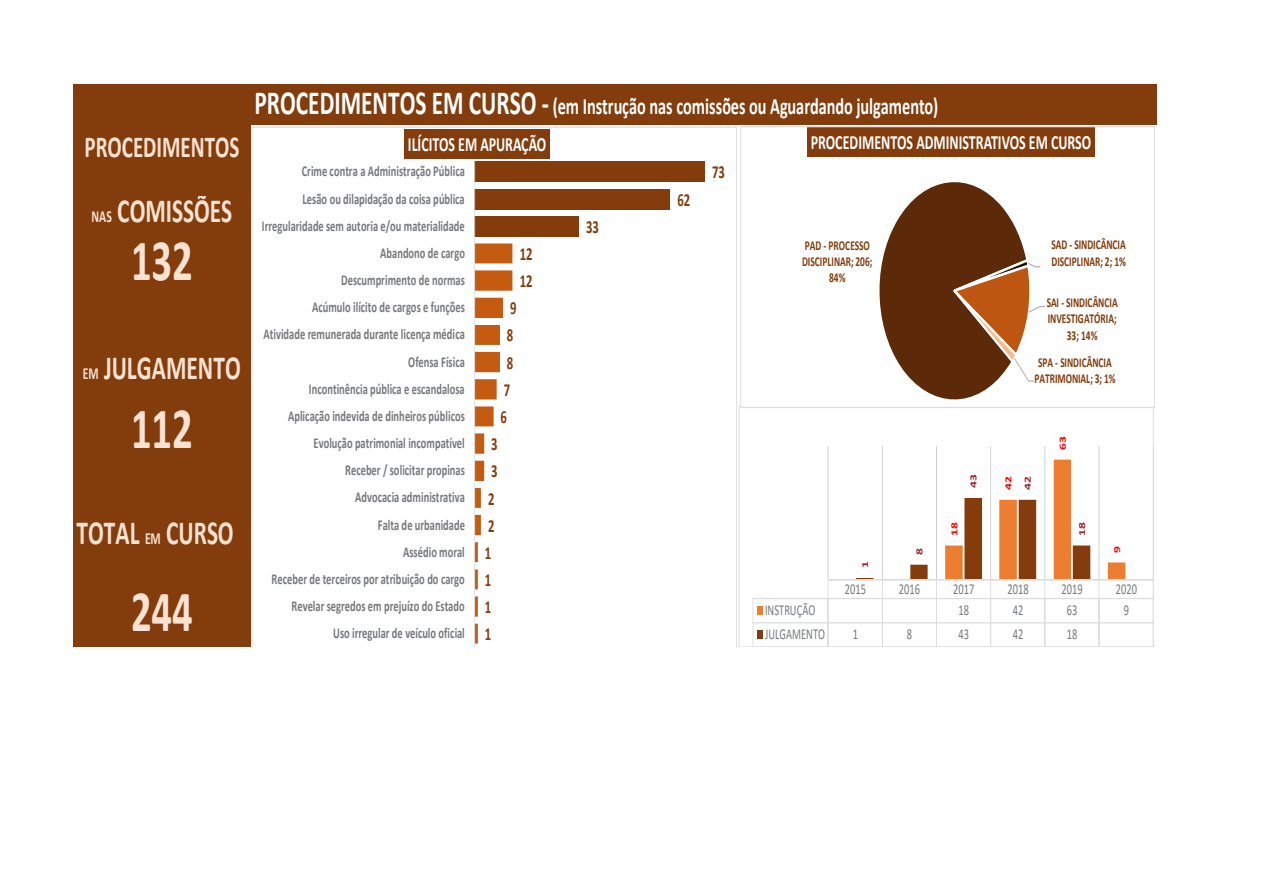
<style>
.page{position:relative;width:1263px;height:893px;background:#fff}
.page>*{position:absolute;margin:0;border:0;box-sizing:border-box;transform-origin:0 0}
.t1{font:700 58.95px "Calibri";color:#fbe2d1;scale:.69 1}
.t2{font:700 33.9px "Calibri";color:#fbe2d1;scale:.69 1}
.t3{font:700 30.6px "Calibri";color:#fbe2d1;scale:.69 1}
.t4{font:700 23.55px "Calibri";color:#fff;scale:.69 1}
.t5{font:700 20.25px "Calibri";color:#fff;scale:.69 1}
.t6{font:700 18.45px/27.2px "Calibri";letter-spacing:-.005em;color:#843c0c;text-align:center;scale:.69 1}
.t7{font:700 15.15px/27.2px "Calibri";color:#76787b;text-align:right;scale:.69 1}
.t8{font:15.15px "Calibri";letter-spacing:.005em;color:#76787b;scale:.69 1}
.t9{font:700 13.65px/16.4px "Calibri";color:#833c0c;text-align:center;scale:.69 1}
.t10{font:700 9.45px "Calibri";color:#a02430;scale:1.45 1}
.t11{font:700 9.45px "Calibri";color:#f00;scale:1.45 1}
.s1{font-size:16.95px}
.s2{font-size:33.9px}
</style>
<div class="page">
<div style="left:73px;top:84px;width:178px;height:40px;background:#833c0c"></div>
<div style="left:251px;top:84px;width:905px;height:40px;background:#833c0c"></div>
<div style="left:73px;top:124px;width:178px;height:522px;background:#833c0c"></div>
<svg style="left:252px;top:127px;width:485px;height:519px"></svg>
<hr style="left:753px;top:647px;width:400px;height:1px;background:#dcdddf">
<svg style="left:738px;top:406px;width:416px;height:240px"></svg>
<svg style="left:879px;top:182px;width:166px;height:218px"></svg>
<div style="left:807px;top:127px;width:288px;height:29px;background:#843c0c"></div>
<div style="left:740px;top:126px;width:415px;height:282px;border:1px solid #dcdddf"></div>
<p class="t3" style="left:85px;top:126px;width:226px">PROCEDIMENTOS</p>
<p class="t2" style="left:92px;top:187px;width:205px"><span class="s1">NAS</span> COMISSÕES</p>
<p class="t1" style="left:131px;top:219px;width:91px">132</p>
<p class="t2" style="left:83px;top:344px;width:230px"><span class="s1">EM</span> JULGAMENTO</p>
<p class="t1" style="left:131px;top:386px;width:91px">112</p>
<p class="t2" style="left:76px;top:509px;width:230px">TOTAL <span class="s1">EM</span> CURSO</p>
<p class="t1" style="left:131px;top:570px;width:91px">244</p>
<p class="t4" style="left:254px;top:89px;width:993px"><span class="s2">PROCEDIMENTOS EM CURSO -</span> (em Instrução nas comissões ou Aguardando julgamento)</p>
<p class="t5" style="left:408px;top:130px;width:202px">ILÍCITOS EM APURAÇÃO</p>
<p class="t7" style="left:262px;top:158px;width:296px">Crime contra a Administração Pública<br>Lesão ou dilapidação da coisa pública<br>Irregularidade sem autoria e/ou materialidade<br>Abandono de cargo<br>Descumprimento de normas<br>Acúmulo ilícito de cargos e funções<br>Atividade remunerada durante licença médica<br>Ofensa Física<br>Incontinência pública e escandalosa<br>Aplicação indevida de dinheiros públicos<br>Evolução patrimonial incompatível<br>Receber / solicitar propinas<br>Advocacia administrativa<br>Falta de urbanidade<br>Assédio moral<br>Receber de terceiros por atribuição do cargo<br>Revelar segredos em prejuízo do Estado<br>Uso irregular de veículo oficial</p>
<p class="t6" style="left:520px;top:240px;width:20px;text-align:left">12<br>12</p>
<p class="t6" style="left:501px;top:294px;width:25px">9<br>8<br>8<br>7<br>6</p>
<p class="t6" style="left:485px;top:430px;width:20px">3<br>3<br>2<br>2<br>1<br>1<br>1<br>1</p>
<p class="t6" style="left:586px;top:213px;width:20px">33</p>
<p class="t6" style="left:677px;top:186px;width:20px">62</p>
<p class="t6" style="left:712px;top:159px;width:20px">73</p>
<p class="t5" style="left:811px;top:127px;width:408px">PROCEDIMENTOS ADMINISTRATIVOS EM CURSO</p>
<p class="t9" style="left:802px;top:237px;width:104px">PAD - PROCESSO<br>DISCIPLINAR; 206;<br>84%</p>
<p class="t9" style="left:1051px;top:236px;width:109px;text-align:left">SAD - SINDICÂNCIA<br>DISCIPLINAR; 2; 1%</p>
<p class="t9" style="left:1047px;top:294px;width:104px">SAI - SINDICÂNCIA<br>INVESTIGATÓRIA;<br>33; 14%</p>
<p class="t9" style="left:1034px;top:354px;width:119px;text-align:left">SPA - SINDICÂNCIA<br>PATRIMONIAL; 3; 1%</p>
<p class="t10" style="left:858px;top:568px;width:6px;rotate:-90deg">1</p>
<p class="t10" style="left:912px;top:555px;width:6px;rotate:-90deg">8</p>
<p class="t11" style="left:947px;top:536px;width:11px;rotate:-90deg">18</p>
<p class="t10" style="left:967px;top:488px;width:11px;rotate:-90deg">43</p>
<p class="t10" style="left:1021px;top:490px;width:11px;rotate:-90deg">42</p>
<p class="t11" style="left:1002px;top:490px;width:11px;rotate:-90deg">42</p>
<p class="t11" style="left:1056px;top:450px;width:11px;rotate:-90deg">63</p>
<p class="t10" style="left:1075px;top:536px;width:11px;rotate:-90deg">18</p>
<p class="t11" style="left:1110px;top:553px;width:6px;rotate:-90deg">9</p>
<p class="t8" style="left:845px;top:578px;width:32px">2015</p>
<p class="t8" style="left:899px;top:578px;width:32px">2016</p>
<p class="t8" style="left:953px;top:578px;width:32px">2017</p>
<p class="t8" style="left:1007px;top:578px;width:32px">2018</p>
<p class="t8" style="left:1061px;top:578px;width:32px">2019</p>
<p class="t8" style="left:1116px;top:578px;width:32px">2020</p>
<p class="t8" style="left:765px;top:599px;width:74px">INSTRUÇÃO</p>
<p class="t8" style="left:958px;top:600px;width:17px">18</p>
<p class="t8" style="left:1013px;top:600px;width:17px">42</p>
<p class="t8" style="left:1067px;top:600px;width:17px">63</p>
<p class="t8" style="left:1124px;top:600px;width:9px">9</p>
<p class="t8" style="left:765px;top:623px;width:88px">JULGAMENTO</p>
<p class="t8" style="left:853px;top:624px;width:9px">1</p>
<p class="t8" style="left:907px;top:624px;width:9px">8</p>
<p class="t8" style="left:958px;top:624px;width:17px">43</p>
<p class="t8" style="left:1013px;top:624px;width:17px">42</p>
<p class="t8" style="left:1067px;top:624px;width:17px">18</p>
</div>
